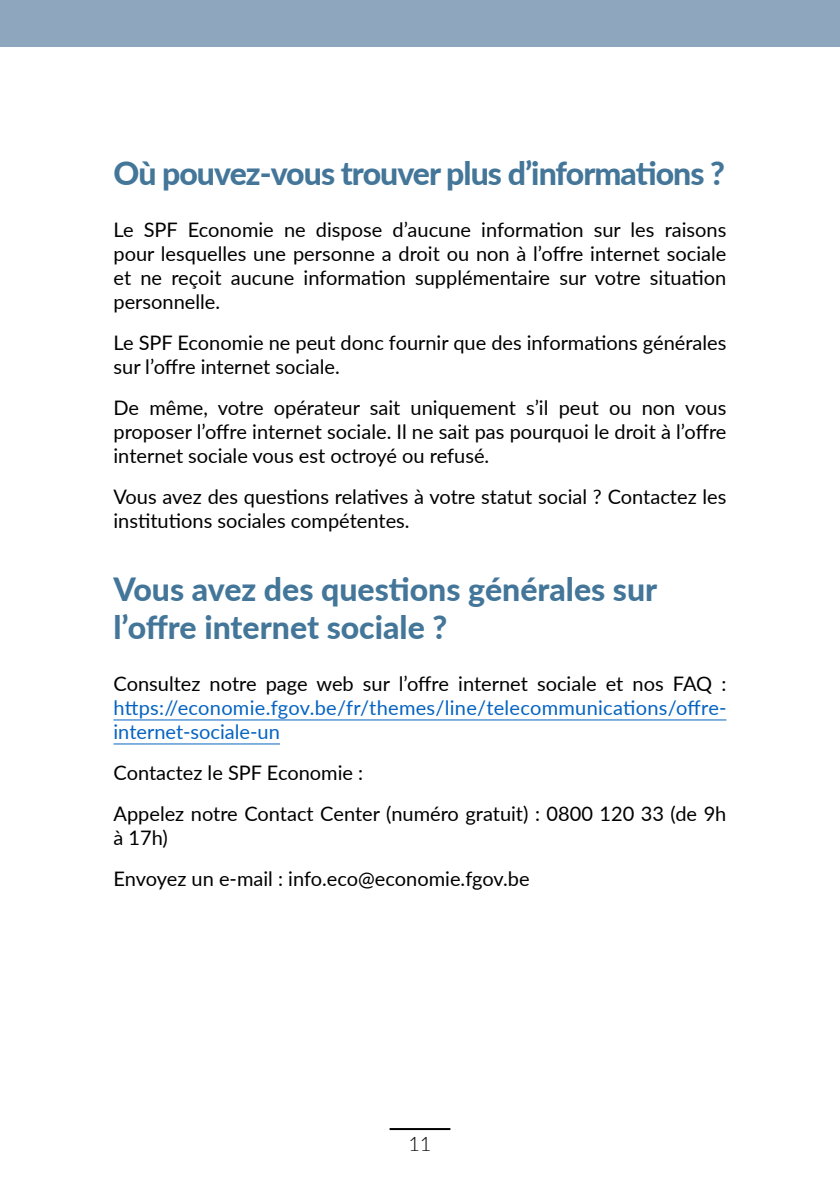
<style>
.page{position:relative;width:840px;height:1191px;background:#fff}
.page>*{position:absolute;margin:0;border:0;box-sizing:border-box;transform-origin:0 0}
.Heading_1_sans_numero{font:800 32px/38.4px "Lato";letter-spacing:-.005em;color:#437699}
.Heading_1_sans_numero-2{font:800 32px "Lato";letter-spacing:-.03em;color:#437699}
.t1{font:20px/24px "Lato";color:#000}
.t2{font:20px/24px "Lato";letter-spacing:.015em;color:#0563c1;text-align:justify}
.t3{font:300 20px "Lato";color:#000}
.s1{color:#000}
</style>
<div class="page">
<hr style="left:389px;top:1128px;width:61px;height:2px;background:#000">
<div style="left:0;top:0;width:839px;height:46px;background:#8fa6bf"></div>
<hr style="left:113px;top:719px;width:613px;height:1px;background:#0563c1">
<hr style="left:113px;top:743px;width:167px;height:1px;background:#0563c1">
<p class="Heading_1_sans_numero-2" style="left:113px;top:149px;width:612px">Où pouvez-vous trouver plus d’informations ?</p>
<p class="t1" style="left:113px;top:217px;width:614px;text-align:justify">Le SPF Economie ne dispose d’aucune information sur les raisons pour lesquelles une personne a droit ou non à l’offre internet sociale et ne reçoit aucune information supplémentaire sur votre situation personnelle.</p>
<p class="t1" style="left:113px;top:330px;width:614px">Le SPF Economie ne peut donc fournir que des informations générales sur l’offre internet sociale.</p>
<p class="t1" style="left:113px;top:395px;width:614px;text-align:justify">De même, votre opérateur sait uniquement s’il peut ou non vous proposer l’offre internet sociale. Il ne sait pas pourquoi le droit à l’offre internet sociale vous est octroyé ou refusé.</p>
<p class="t1" style="left:113px;top:484px;width:614px">Vous avez des questions relatives à votre statut social ? Contactez les institutions sociales compétentes.</p>
<p class="Heading_1_sans_numero" style="left:113px;top:568px;width:545px">Vous avez des questions générales sur l’offre internet sociale ?</p>
<p class="t2" style="left:113px;top:671px;width:614px"><span class="s1">Consultez notre page web sur l’offre internet sociale et nos FAQ : </span>https://economie.fgov.be/fr/themes/line/telecommunications/offre&shy;internet-sociale-un</p>
<p class="t1" style="left:113px;top:760px;width:251px">Contactez le SPF Economie :</p>
<p class="t1" style="left:113px;top:801px;width:614px">Appelez notre Contact Center (numéro gratuit) : 0800 120 33 (de 9h à 17h)</p>
<p class="t1" style="left:113px;top:866px;width:417px">Envoyez un e-mail : info.eco@economie.fgov.be</p>
<p class="t3" style="left:408px;top:1130px;width:25px">11</p>
</div>
